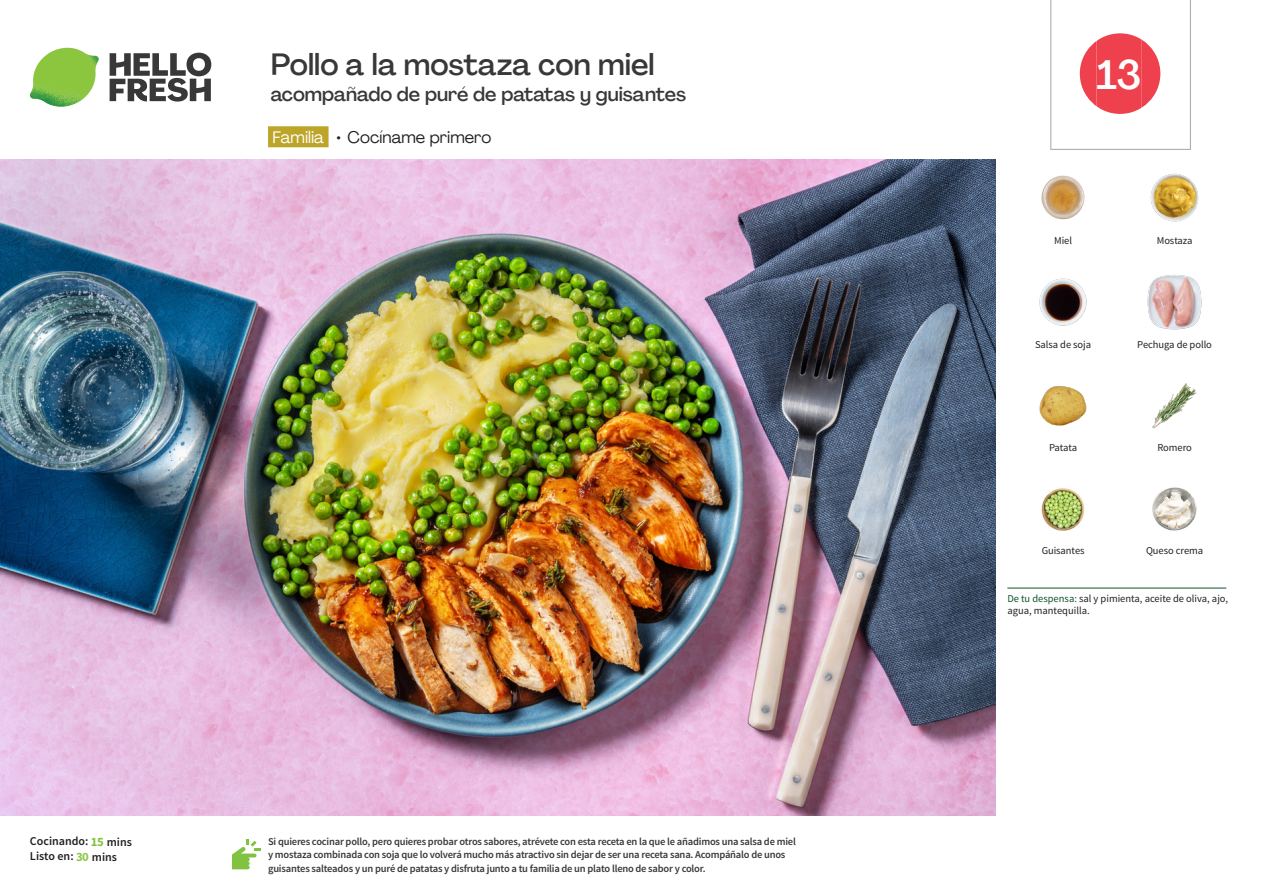
<style>
.page{position:relative;width:1263px;height:893px;background:#fff}
.page>*{position:absolute;margin:0;border:0;box-sizing:border-box;transform-origin:0 0}
._24_Recipe_Nr_Bag{font:500 40.5px "Agrandir";color:#fff}
._15_Titel_UK{font:500 30px "Agrandir";letter-spacing:.005em;color:#383839}
._15_Titel_UK-2{font:500 19.5px "Agrandir";color:#383839}
._02_Box_Type{font:16.5px "Agrandir";color:#231f20}
._04_Intro{font:600 12px "Source Sans Pro";color:#231f20}
._14_Allergene_Text_7pt{font:600 10.5px/13.5px "Source Sans Pro";letter-spacing:-.02em;color:#383839}
._18_FRONT_ingredients_UK{font:10.5px/12px "Source Sans Pro";letter-spacing:-.005em;color:#231f20}
.s1{color:#fff}
.s2{font-weight:700;font-size:12.75px;color:#81c340}
.s3{font-weight:700;font-size:12.75px;color:#8fc84e}
.s4{color:#0e572c}
</style>
<div class="page">
<svg style="left:110px;top:53px;width:101px;height:49px"></svg>
<img style="left:30px;top:48px;width:69px;height:59px">
<div style="left:268px;top:126px;width:61px;height:21px;background:#bda529"></div>
<img style="left:0;top:159px;width:995px;height:657px">
<hr style="left:1007px;top:588px;width:219px;height:1px;background:#0e572c">
<svg style="left:232px;top:839px;width:28px;height:30px"></svg>
<img style="left:1041px;top:175px;width:44px;height:45px">
<img style="left:1150px;top:173px;width:49px;height:49px">
<img style="left:1147px;top:275px;width:55px;height:55px">
<img style="left:1039px;top:278px;width:48px;height:48px">
<img style="left:1152px;top:383px;width:45px;height:46px">
<img style="left:1039px;top:386px;width:48px;height:40px">
<img style="left:1152px;top:487px;width:45px;height:44px">
<img style="left:1041px;top:488px;width:44px;height:43px">
<svg style="left:1050px;top:0;width:141px;height:150px"></svg>
<p class="_15_Titel_UK" style="left:271px;top:46px;width:385px">Pollo a la mostaza con miel</p>
<p class="_15_Titel_UK-2" style="left:271px;top:82px;width:417px">acompañado de puré de patatas y guisantes</p>
<p class="_02_Box_Type" style="left:272px;top:127px;width:220px"><span class="s1">Familia</span> • Cocíname primero</p>
<p class="_04_Intro" style="left:30px;top:833px;width:103px">Cocinando: <span class="s2">15</span> mins</p>
<p class="_04_Intro" style="left:30px;top:848px;width:89px">Listo en: <span class="s3">30</span> mins</p>
<p class="_14_Allergene_Text_7pt" style="left:268px;top:835px;width:529px">Si quieres cocinar pollo, pero quieres probar otros sabores, atrévete con esta receta en la que le añadimos una salsa de miel y mostaza combinada con soja que lo volverá mucho más atractivo sin dejar de ser una receta sana. Acompáñalo de unos guisantes salteados y un puré de patatas y disfruta junto a tu familia de un plato lleno de sabor y color.</p>
<p class="_24_Recipe_Nr_Bag" style="left:1096px;top:50px;width:46px">13</p>
<p class="_18_FRONT_ingredients_UK" style="left:1054px;top:235px;width:19px">Miel</p>
<p class="_18_FRONT_ingredients_UK" style="left:1157px;top:235px;width:37px">Mostaza</p>
<p class="_18_FRONT_ingredients_UK" style="left:1035px;top:339px;width:58px">Salsa de soja</p>
<p class="_18_FRONT_ingredients_UK" style="left:1137px;top:339px;width:76px">Pechuga de pollo</p>
<p class="_18_FRONT_ingredients_UK" style="left:1049px;top:441px;width:30px">Patata</p>
<p class="_18_FRONT_ingredients_UK" style="left:1157px;top:441px;width:36px">Romero</p>
<p class="_18_FRONT_ingredients_UK" style="left:1042px;top:545px;width:44px">Guisantes</p>
<p class="_18_FRONT_ingredients_UK" style="left:1146px;top:545px;width:59px">Queso crema</p>
<p class="_18_FRONT_ingredients_UK" style="left:1007px;top:593px;width:222px"><span class="s4">De tu despensa:</span> sal y pimienta, aceite de oliva, ajo, agua, mantequilla.</p>
</div>
